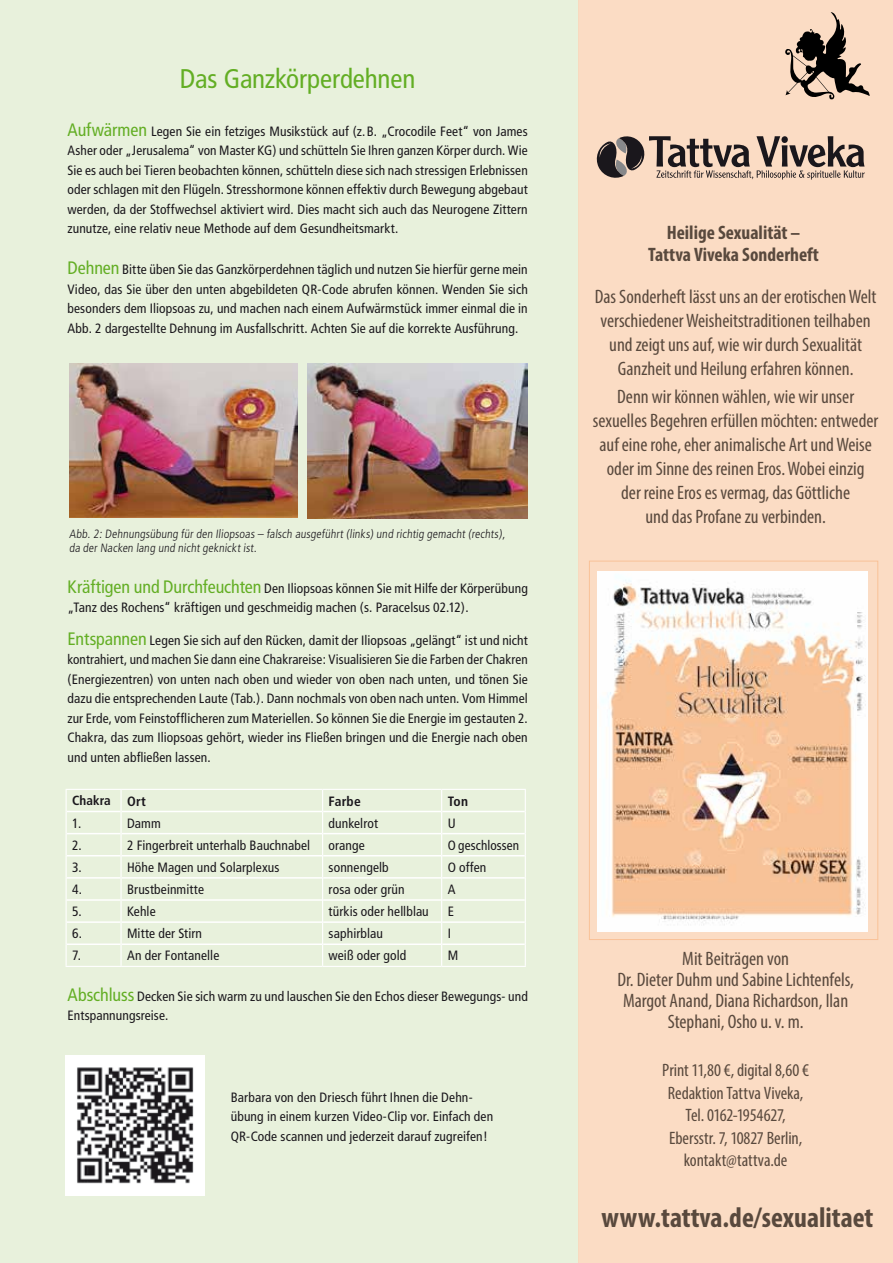
<style>
.page{position:relative;width:893px;height:1263px;background:#fff}
.page>*{position:absolute;margin:0;border:0;box-sizing:border-box;transform-origin:0 0}
.t1{font:700 condensed 28.5px "Myriad Pro";color:#59493d}
.t2{font:condensed 27px "Frutiger";letter-spacing:-.005em;color:#63ae24}
.t3{font:condensed 19.5px/24px "Myriad Pro";color:#59493d;text-align:center}
.t4{font:700 condensed 19.5px/22.5px "Myriad Pro";color:#59493d;text-align:center}
.t5{font:condensed 18px/22.5px "Myriad Pro";letter-spacing:-.005em;color:#59493d;text-align:center}
.t6{font:condensed 13.5px/19.5px "Frutiger";letter-spacing:.01em;color:#1a171c}
.t7{font:700 condensed 13.5px "Frutiger";letter-spacing:.01em;color:#1a171c}
.t8{font:700 condensed 13.2px "Frutiger";letter-spacing:.005em;color:#1a171c}
.t9{font:300 condensed 12px/13.5px "Frutiger";color:#1a171c}
.s1{font-size:18px;color:#63ae24}
.s2{font-size:13.5px}
.s3{color:#59483c}
</style>
<div class="page">
<div style="left:0;top:0;width:578px;height:1263px;background:#e8f1dc"></div>
<div style="left:578px;top:0;width:315px;height:1263px;background:#fbdcc4"></div>
<img style="left:597px;top:572px;width:270px;height:359px">
<div style="left:589px;top:561px;width:289px;height:379px;border:1px solid #f9c298"></div>
<svg style="left:597px;top:136px;width:268px;height:44px"></svg>
<svg style="left:785px;top:12px;width:85px;height:87px"></svg>
<img style="left:66px;top:1055px;width:138px;height:141px">
<hr style="left:67px;top:811px;width:53px;height:1px;background:#fff">
<hr style="left:122px;top:811px;width:200px;height:1px;background:#fff">
<hr style="left:323px;top:811px;width:118px;height:1px;background:#fff">
<hr style="left:442px;top:811px;width:83px;height:1px;background:#fff">
<hr style="left:67px;top:833px;width:53px;height:1px;background:#fff">
<hr style="left:122px;top:833px;width:200px;height:1px;background:#fff">
<hr style="left:323px;top:833px;width:118px;height:1px;background:#fff">
<hr style="left:442px;top:833px;width:83px;height:1px;background:#fff">
<hr style="left:67px;top:855px;width:53px;height:1px;background:#fff">
<hr style="left:122px;top:855px;width:200px;height:1px;background:#fff">
<hr style="left:323px;top:855px;width:118px;height:1px;background:#fff">
<hr style="left:442px;top:855px;width:83px;height:1px;background:#fff">
<hr style="left:67px;top:877px;width:53px;height:2px;background:#fff">
<hr style="left:122px;top:877px;width:200px;height:2px;background:#fff">
<hr style="left:323px;top:877px;width:118px;height:2px;background:#fff">
<hr style="left:442px;top:877px;width:83px;height:2px;background:#fff">
<hr style="left:67px;top:899px;width:53px;height:2px;background:#fff">
<hr style="left:122px;top:899px;width:200px;height:2px;background:#fff">
<hr style="left:323px;top:899px;width:118px;height:2px;background:#fff">
<hr style="left:442px;top:899px;width:83px;height:2px;background:#fff">
<hr style="left:67px;top:921px;width:53px;height:2px;background:#fff">
<hr style="left:122px;top:921px;width:200px;height:2px;background:#fff">
<hr style="left:323px;top:921px;width:118px;height:2px;background:#fff">
<hr style="left:442px;top:921px;width:83px;height:2px;background:#fff">
<hr style="left:67px;top:943px;width:53px;height:2px;background:#fff">
<hr style="left:122px;top:943px;width:200px;height:2px;background:#fff">
<hr style="left:323px;top:943px;width:118px;height:2px;background:#fff">
<hr style="left:442px;top:943px;width:83px;height:2px;background:#fff">
<hr style="left:66px;top:789px;width:55px;height:1px;background:#fff">
<hr style="left:121px;top:789px;width:202px;height:1px;background:#fff">
<hr style="left:120px;top:790px;width:2px;height:21px;background:#fff">
<hr style="left:323px;top:789px;width:119px;height:1px;background:#fff">
<hr style="left:442px;top:789px;width:84px;height:1px;background:#fff">
<hr style="left:120px;top:811px;width:2px;height:23px;background:#fff">
<hr style="left:120px;top:834px;width:2px;height:22px;background:#fff">
<hr style="left:120px;top:856px;width:2px;height:22px;background:#fff">
<hr style="left:120px;top:878px;width:2px;height:22px;background:#fff">
<hr style="left:120px;top:900px;width:2px;height:22px;background:#fff">
<hr style="left:120px;top:922px;width:2px;height:22px;background:#fff">
<svg style="left:66px;top:790px;width:1px;height:176px"></svg>
<hr style="left:120px;top:944px;width:2px;height:22px;background:#fff">
<svg style="left:322px;top:790px;width:1px;height:176px"></svg>
<svg style="left:441px;top:790px;width:1px;height:176px"></svg>
<svg style="left:525px;top:790px;width:1px;height:176px"></svg>
<hr style="left:66px;top:966px;width:55px;height:1px;background:#fff">
<hr style="left:121px;top:966px;width:202px;height:1px;background:#fff">
<hr style="left:323px;top:966px;width:119px;height:1px;background:#fff">
<hr style="left:442px;top:966px;width:84px;height:1px;background:#fff">
<img style="left:69px;top:363px;width:229px;height:155px">
<img style="left:308px;top:363px;width:220px;height:155px">
<h2 class="t2" style="left:180px;top:63px;width:237px">Das Ganzkörperdehnen</h2>
<p class="t6" style="left:68px;top:121px;width:462px;text-align:justify"><span class="s1">Aufwärmen</span> Legen Sie ein fetziges Musikstück auf (z.B. „Crocodile Feet“ von James Asher oder „Jerusalema“ von Master KG) und schütteln Sie Ihren ganzen Körper durch. Wie Sie es auch bei Tieren beobachten können, schütteln diese sich nach stressigen Erlebnissen oder schlagen mit den Flügeln. Stresshormone können effektiv durch Bewegung abgebaut werden, da der Stoffwechsel aktiviert wird. Dies macht sich auch das Neurogene Zittern zunutze, eine relativ neue Methode auf dem Gesundheitsmarkt.</p>
<p class="t6" style="left:68px;top:260px;width:462px;text-align:justify"><span class="s1">Dehnen</span> Bitte üben Sie das Ganzkörperdehnen täglich und nutzen Sie hierfür gerne mein Video, das Sie über den unten abgebildeten QR-Code abrufen können. Wenden Sie sich besonders dem Iliopsoas zu, und machen nach einem Aufwärmstück immer einmal die in Abb. 2 dargestellte Dehnung im Ausfallschritt. Achten Sie auf die korrekte Ausführung.</p>
<p class="t9" style="left:69px;top:527px;width:439px">Abb. 2: Dehnungsübung für den Iliopsoas – falsch ausgeführt (links) und richtig gemacht (rechts), da der Nacken lang und nicht geknickt ist.</p>
<p class="t6" style="left:67px;top:578px;width:462px"><span class="s1">Kräftigen und Durchfeuchten</span> Den Iliopsoas können Sie mit Hilfe der Körperübung „Tanz des Rochens“ kräftigen und geschmeidig machen (s. Paracelsus 02.12).</p>
<p class="t6" style="left:68px;top:630px;width:462px;text-align:justify"><span class="s1">Entspannen</span> Legen Sie sich auf den Rücken, damit der Iliopsoas „gelängt“ ist und nicht kontrahiert, und machen Sie dann eine Chakrareise: Visualisieren Sie die Farben der Chakren (Energiezentren) von unten nach oben und wieder von oben nach unten, und tönen Sie dazu die entsprechenden Laute (Tab.). Dann nochmals von oben nach unten. Vom Himmel zur Erde, vom Feinstofflicheren zum Materiellen. So können Sie die Energie im gestauten 2.<br>Chakra, das zum Iliopsoas gehört, wieder ins Fließen bringen und die Energie nach oben und unten abfließen lassen.</p>
<p class="t8" style="left:72px;top:793px;width:75px">Chakra <span class="s2">Ort</span></p>
<p class="t7" style="left:329px;top:793px;width:34px">Farbe</p>
<p class="t7" style="left:448px;top:793px;width:22px">Ton</p>
<p class="t6" style="left:72px;top:813px;width:11px">1.</p>
<p class="t6" style="left:127px;top:813px;width:35px">Damm</p>
<p class="t6" style="left:329px;top:813px;width:51px">dunkelrot</p>
<p class="t6" style="left:448px;top:813px;width:9px">U</p>
<p class="t6" style="left:72px;top:835px;width:11px">2.</p>
<p class="t6" style="left:127px;top:835px;width:185px">2 Fingerbreit unterhalb Bauchnabel</p>
<p class="t6" style="left:329px;top:835px;width:38px">orange</p>
<p class="t6" style="left:448px;top:835px;width:73px">O geschlossen</p>
<p class="t6" style="left:72px;top:857px;width:11px">3.</p>
<p class="t6" style="left:127px;top:857px;width:154px">Höhe Magen und Solarplexus</p>
<p class="t6" style="left:329px;top:857px;width:62px">sonnengelb</p>
<p class="t6" style="left:448px;top:857px;width:40px">O offen</p>
<p class="t6" style="left:72px;top:880px;width:11px">4.</p>
<p class="t6" style="left:127px;top:880px;width:78px">Brustbeinmitte</p>
<p class="t6" style="left:329px;top:880px;width:78px">rosa oder grün</p>
<p class="t6" style="left:448px;top:880px;width:9px">A</p>
<p class="t6" style="left:72px;top:902px;width:11px">5.</p>
<p class="t6" style="left:127px;top:902px;width:30px">Kehle</p>
<p class="t6" style="left:329px;top:902px;width:102px">türkis oder hellblau</p>
<p class="t6" style="left:448px;top:902px;width:8px">E</p>
<p class="t6" style="left:72px;top:924px;width:11px">6.</p>
<p class="t6" style="left:127px;top:924px;width:77px">Mitte der Stirn</p>
<p class="t6" style="left:329px;top:924px;width:56px">saphirblau</p>
<p class="t6" style="left:448px;top:924px;width:5px">I</p>
<p class="t6" style="left:72px;top:946px;width:10px">7.</p>
<p class="t6" style="left:127px;top:946px;width:94px">An der Fontanelle</p>
<p class="t6" style="left:329px;top:946px;width:79px">weiß oder gold</p>
<p class="t6" style="left:448px;top:946px;width:12px">M</p>
<p class="t6" style="left:67px;top:987px;width:462px"><span class="s1">Abschluss</span> Decken Sie sich warm zu und lauschen Sie den Echos dieser Bewegungs- und<br>Entspannungsreise.</p>
<p class="t6" style="left:231px;top:1087px;width:264px">Barbara von den Driesch führt Ihnen die Dehn&shy;übung in einem kurzen Video-Clip vor. Einfach den<br>QR-Code scannen und jederzeit darauf zugreifen!</p>
<h3 class="t4" style="left:648px;top:220px;width:172px">Heilige Sexualität –<br>Tattva Viveka Sonderheft</h3>
<h3 class="t3" style="left:595px;top:284px;width:283px">Das Sonderheft lä<span class="s3">sst uns an der erotischen</span> Welt verschiedener Weisheitstraditionen teilhaben und zeigt <span class="s3">uns auf, wie w</span>ir durch Sexualität Ganzheit und Heilung erfahren können.</h3>
<p class="t3" style="left:593px;top:385px;width:287px">Denn wir können wählen, wie wir unser sexuelles Begehren erfüllen möchten: entweder auf eine rohe, eher animalische Art und Weise oder im Sinne des reinen Eros. Wobei einzig<br>der reine Eros es vermag, das Göttliche<br>und das Profane zu verbinden.</p>
<h3 class="t3" style="left:617px;top:948px;width:238px;line-height:21px">Mit Beiträgen von<br>Dr. Dieter Duhm und Sabine Lichtenfels,<br>Margot Anand, Diana Richardson, Ilan<br>Stephani, Osho u. v. m.</h3>
<h3 class="t5" style="left:662px;top:1059px;width:148px">Print 11,80 €, digital 8,60 €<br>Redaktion Tattva Viveka,<br>Tel. 0162-1954627,<br>Ebersstr. 7, 10827 Berlin, kontakt@tattva.de</h3>
<h1 class="t1" style="left:601px;top:1200px;width:273px">www.tattva.de/sexualitaet</h1>
</div>
